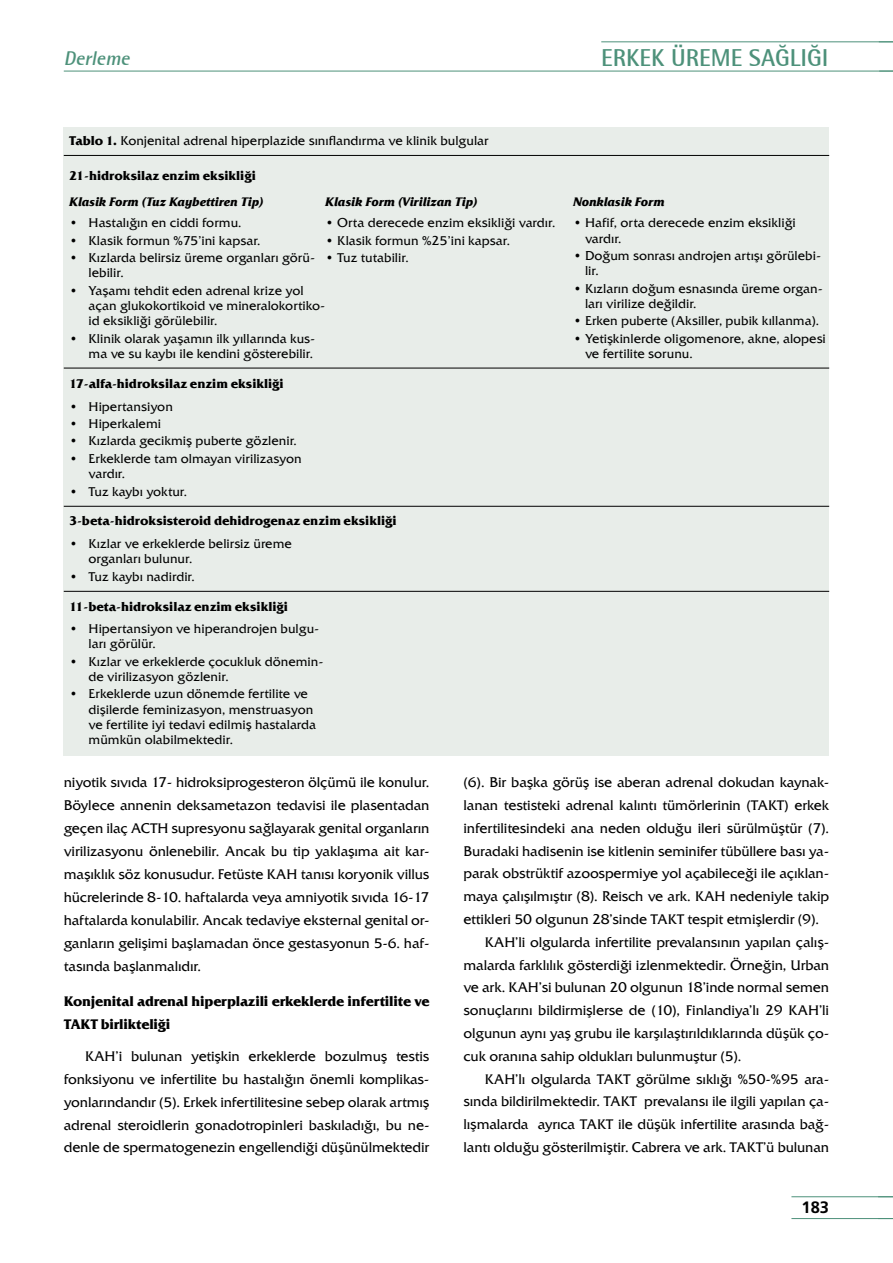
<style>
.page{position:relative;width:893px;height:1263px;background:#fff}
.page>*{position:absolute;margin:0;border:0;box-sizing:border-box;transform-origin:0 0}
.t1{font:700 24px "Rotis Semi Sans";color:#4d917a}
.t2{font:italic 700 19.5px "Rotis Semi Sans";color:#4d917a}
.t3{font:16.5px "Frutiger Bold Tr";color:#000}
.t4{font:13.95px/23px "Friz Quadrata Com";letter-spacing:-.01em;color:#000;text-align:justify}
.t5{font:700 13.95px/23px "Friz Quadrata Com";letter-spacing:-.01em;color:#000}
.t6{font:12.75px/15.3px "Friz Quadrata Com";color:#000}
.t7{font:700 12.75px "Friz Quadrata Com";color:#000}
.t8{font:italic 700 12.45px "Friz Quadrata Com";color:#000}
.s1{font-weight:700}
</style>
<div class="page">
<div style="left:64px;top:128px;width:765px;height:628px;background:#e8ede9"></div>
<hr style="left:791px;top:1196px;width:102px;height:1px;background:#4d917a">
<hr style="left:791px;top:1218px;width:102px;height:1px;background:#4d917a">
<hr style="left:601px;top:41px;width:292px;height:1px;background:#4d917a">
<hr style="left:64px;top:71px;width:829px;height:1px;background:#4d917a">
<hr style="left:64px;top:155px;width:765px;height:1px;background:#000">
<hr style="left:64px;top:368px;width:765px;height:1px;background:#000">
<hr style="left:64px;top:506px;width:765px;height:1px;background:#000">
<hr style="left:64px;top:591px;width:765px;height:1px;background:#000">
<h2 class="t2" style="left:64px;top:46px;width:71px">Derleme</h2>
<h1 class="t1" style="left:601px;top:43px;width:229px">ERKEK ÜREME SAĞLIĞI</h1>
<p class="t6" style="left:69px;top:133px;width:421px"><span class="s1">Tablo 1.</span> Konjenital adrenal hiperplazide sınıflandırma ve klinik bulgular</p>
<p class="t7" style="left:69px;top:167px;width:188px">21-hidroksilaz enzim eksikliği</p>
<p class="t8" style="left:69px;top:194px;width:196px">Klasik Form (Tuz Kaybettiren Tip)</p>
<p class="t6" style="left:69px;top:215px;width:174px">• Hastalığın en ciddi formu.</p>
<p class="t6" style="left:69px;top:233px;width:193px">• Klasik formun %75’ini kapsar.</p>
<p class="t6" style="left:89px;top:250px;width:228px;text-indent:-19px">• Kızlarda belirsiz üreme organları görü&shy;lebilir.</p>
<p class="t6" style="left:89px;top:283px;width:238px;text-indent:-19px">• Yaşamı tehdit eden adrenal krize yol açan glukokortikoid ve mineralokortiko&shy;id eksikliği görülebilir.</p>
<p class="t6" style="left:69px;top:331px;width:248px;text-align:right">• Klinik olarak yaşamın ilk yıllarında kus&shy;ma ve su kaybı ile kendini gösterebilir.</p>
<p class="t8" style="left:325px;top:194px;width:154px">Klasik Form (Virilizan Tip)</p>
<p class="t6" style="left:325px;top:215px;width:232px">• Orta derecede enzim eksikliği vardır.</p>
<p class="t6" style="left:325px;top:233px;width:186px">• Klasik formun %25’ini kapsar.</p>
<p class="t6" style="left:325px;top:250px;width:85px">• Tuz tutabilir.</p>
<p class="t7" style="left:69px;top:376px;width:216px">17-alfa-hidroksilaz enzim eksikliği</p>
<p class="t6" style="left:69px;top:398px;width:105px">• Hipertansiyon</p>
<p class="t6" style="left:69px;top:416px;width:93px">• Hiperkalemi</p>
<p class="t6" style="left:69px;top:433px;width:229px">• Kızlarda gecikmiş puberte gözlenir.</p>
<p class="t6" style="left:89px;top:451px;width:215px;text-indent:-19px">• Erkeklerde tam olmayan virilizasyon vardır.</p>
<p class="t6" style="left:69px;top:483px;width:120px">• Tuz kaybı yoktur.</p>
<p class="t7" style="left:69px;top:513px;width:329px">3-beta-hidroksisteroid dehidrogenaz enzim eksikliği</p>
<p class="t6" style="left:89px;top:536px;width:205px;text-indent:-19px">• Kızlar ve erkeklerde belirsiz üreme organları bulunur.</p>
<p class="t6" style="left:69px;top:568px;width:127px">• Tuz kaybı nadirdir.</p>
<p class="t7" style="left:69px;top:599px;width:220px">11-beta-hidroksilaz enzim eksikliği</p>
<p class="t6" style="left:89px;top:621px;width:232px;text-indent:-19px">• Hipertansiyon ve hiperandrojen bulgu&shy;ları görülür.</p>
<p class="t6" style="left:89px;top:653px;width:236px;text-indent:-19px">• Kızlar ve erkeklerde çocukluk dönemin&shy;de virilizasyon gözlenir.</p>
<p class="t6" style="left:89px;top:686px;width:229px;text-indent:-19px">• Erkeklerde uzun dönemde fertilite ve dişilerde feminizasyon, menstruasyon ve fertilite iyi tedavi edilmiş hastalarda mümkün olabilmektedir.</p>
<p class="t8" style="left:573px;top:194px;width:93px">Nonklasik Form</p>
<p class="t6" style="left:585px;top:215px;width:212px;text-indent:-12px">• Hafif, orta derecede enzim eksikliği vardır.</p>
<p class="t6" style="left:585px;top:248px;width:237px;text-indent:-12px">• Doğum sonrası androjen artışı görülebi&shy;lir.</p>
<p class="t6" style="left:585px;top:281px;width:239px;text-indent:-12px">• Kızların doğum esnasında üreme organ&shy;ları virilize değildir.</p>
<p class="t6" style="left:573px;top:313px;width:248px">• Erken puberte (Aksiller, pubik kıllanma).</p>
<p class="t6" style="left:585px;top:331px;width:242px;text-indent:-12px">• Yetişkinlerde oligomenore, akne, alopesi ve fertilite sorunu.</p>
<p class="t4" style="left:64px;top:771px;width:367px">niyotik sıvıda 17- hidroksiprogesteron ölçümü ile konulur.<br>Böylece annenin deksametazon tedavisi ile plasentadan geçen ilaç ACTH supresyonu sağlayarak genital organların virilizasyonu önlenebilir. Ancak bu tip yaklaşıma ait kar&shy;maşıklık söz konusudur. Fetüste KAH tanısı koryonik villus hücrelerinde 8-10. haftalarda veya amniyotik sıvıda 16-17 haftalarda konulabilir. Ancak tedaviye eksternal genital or&shy;ganların gelişimi başlamadan önce gestasyonun 5-6. haf&shy;tasında başlanmalıdır.</p>
<p class="t5" style="left:64px;top:990px;width:367px">Konjenital adrenal hiperplazili erkeklerde infertilite ve<br>TAKT birlikteliği</p>
<p class="t4" style="left:64px;top:1044px;width:367px;text-indent:21px">KAH’i bulunan yetişkin erkeklerde bozulmuş testis fonksiyonu ve infertilite bu hastalığın önemli komplikas&shy;yonlarındandır (5). Erkek infertilitesine sebep olarak artmış adrenal steroidlerin gonadotropinleri baskıladığı, bu ne&shy;denle de spermatogenezin engellendiği düşünülmektedir</p>
<p class="t4" style="left:463px;top:771px;width:367px">(6). Bir başka görüş ise aberan adrenal dokudan kaynak-</p>
<p class="t4" style="left:463px;top:794px;width:367px">lanan testisteki adrenal kalıntı tümörlerinin (TAKT) erkek</p>
<p class="t4" style="left:463px;top:816px;width:367px">infertilitesindeki ana neden olduğu ileri sürülmüştür (7).</p>
<p class="t4" style="left:463px;top:839px;width:367px">Buradaki hadisenin ise kitlenin seminifer tübüllere bası ya-</p>
<p class="t4" style="left:463px;top:862px;width:367px">parak obstrüktif azoospermiye yol açabileceği ile açıklan-</p>
<p class="t4" style="left:463px;top:885px;width:367px">maya çalışılmıştır (8). Reisch ve ark. KAH nedeniyle takip</p>
<p class="t4" style="left:463px;top:908px;width:357px">ettikleri 50 olgunun 28’sinde TAKT tespit etmişlerdir (9).</p>
<p class="t4" style="left:485px;top:930px;width:346px">KAH’li olgularda infertilite prevalansının yapılan çalış-</p>
<p class="t4" style="left:463px;top:953px;width:367px">malarda farklılık gösterdiği izlenmektedir. Örneğin, Urban</p>
<p class="t4" style="left:463px;top:976px;width:367px">ve ark. KAH’si bulunan 20 olgunun 18’inde normal semen</p>
<p class="t4" style="left:463px;top:999px;width:367px">sonuçlarını bildirmişlerse de (10), Finlandiya’lı 29 KAH’li</p>
<p class="t4" style="left:463px;top:1021px;width:367px">olgunun aynı yaş grubu ile karşılaştırıldıklarında düşük ço-</p>
<p class="t4" style="left:463px;top:1044px;width:279px">cuk oranına sahip oldukları bulunmuştur (5).</p>
<p class="t4" style="left:485px;top:1067px;width:346px">KAH’lı olgularda TAKT görülme sıklığı %50-%95 ara-</p>
<p class="t4" style="left:463px;top:1090px;width:367px">sında bildirilmektedir. TAKT prevalansı ile ilgili yapılan ça-</p>
<p class="t4" style="left:463px;top:1113px;width:367px">lışmalarda ayrıca TAKT ile düşük infertilite arasında bağ-</p>
<p class="t4" style="left:463px;top:1135px;width:367px">lantı olduğu gösterilmiştir. Cabrera ve ark. TAKT’ü bulunan</p>
<p class="t3" style="left:802px;top:1198px;width:29px">183</p>
</div>
